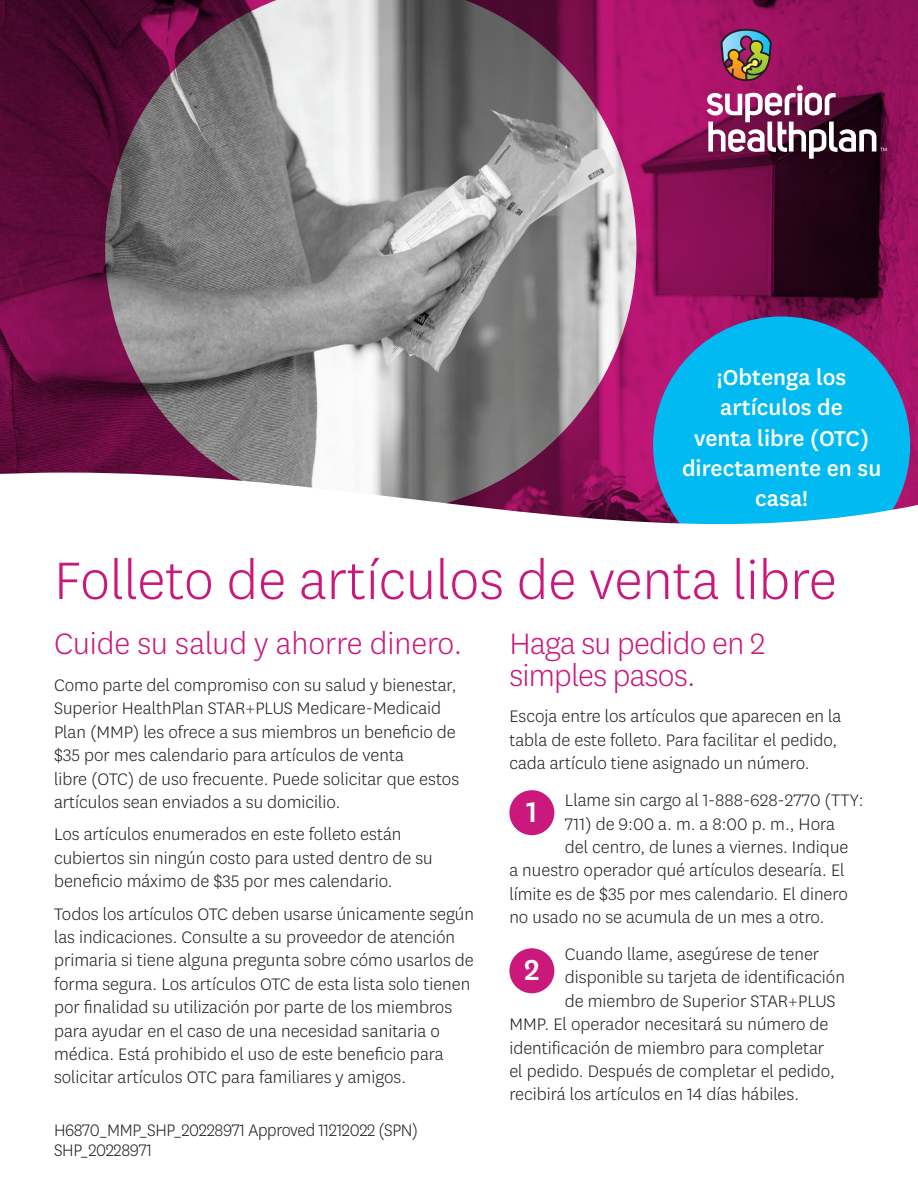
<style>
.page{position:relative;width:918px;height:1188px;background:#fff}
.page>*{position:absolute;margin:0;border:0;box-sizing:border-box;transform-origin:0 0}
.t1{font:300 61.5px "Centene Sans";color:#ca187d}
.t2{font:300 34.5px/31.5px "Centene Sans";letter-spacing:-.02em;color:#ca187d}
.t3{font:300 34.5px "Centene Sans";color:#ca187d}
.t4{font:500 33.6px "Centene Sans";color:#fff}
.t5{font:500 25.2px/30.3px "Centene Sans";color:#fff;text-align:center}
.t6{font:300 19.5px/23.4px "Centene Sans";color:#231f20}
.t7{font:300 19.5px "Centene Sans";letter-spacing:-.02em;color:#231f20;scale:.95 1}
</style>
<div class="page">
<svg style="left:0;top:0;width:918px;height:473px;background:#875973"></svg>
<svg style="left:707px;top:29px;width:180px;height:130px;background:#8c3d68"></svg>
<div style="left:653px;top:316px;width:257px;height:258px;background:#00baf1;border-radius:50%"></div>
<svg style="left:0;top:473px;width:918px;height:101px"></svg>
<div style="left:509px;top:790px;width:45px;height:45px;background:#ca187d;border-radius:50%"></div>
<div style="left:509px;top:948px;width:45px;height:45px;background:#ca187d;border-radius:50%"></div>
<p class="t5" style="left:682px;top:361px;width:201px">¡Obtenga los artículos de<br>venta libre (OTC) directamente en su casa!</p>
<h1 class="t1" style="left:54px;top:542px;width:784px">Folleto de artículos de venta libre</h1>
<h2 class="t3" style="left:54px;top:622px;width:410px">Cuide su salud y ahorre dinero.</h2>
<p class="t6" style="left:54px;top:673px;width:407px">Como parte del compromiso con su salud y bienestar, Superior HealthPlan STAR+PLUS Medicare-Medicaid Plan (MMP) les ofrece a sus miembros un beneficio de $35 por mes calendario para artículos de venta<br>libre (OTC) de uso frecuente. Puede solicitar que estos artículos sean enviados a su domicilio.</p>
<p class="t6" style="left:54px;top:822px;width:380px">Los artículos enumerados en este folleto están cubiertos sin ningún costo para usted dentro de su beneficio máximo de $35 por mes calendario.</p>
<p class="t6" style="left:54px;top:901px;width:422px">Todos los artículos OTC deben usarse únicamente según las indicaciones. Consulte a su proveedor de atención primaria si tiene alguna pregunta sobre cómo usarlos de forma segura. Los artículos OTC de esta lista solo tienen por finalidad su utilización por parte de los miembros para ayudar en el caso de una necesidad sanitaria o médica. Está prohibido el uso de este beneficio para solicitar artículos OTC para familiares y amigos.</p>
<h2 class="t2" style="left:509px;top:627px;width:257px">Haga su pedido en 2 simples pasos.</h2>
<p class="t6" style="left:509px;top:704px;width:334px">Escoja entre los artículos que aparecen en la tabla de este folleto. Para facilitar el pedido, cada artículo tiene asignado un número.</p>
<p class="t4" style="left:526px;top:788px;width:13px">1</p>
<p class="t6" style="left:565px;top:788px;width:300px">Llame sin cargo al 1-888-628-2770 (TTY:</p>
<p class="t6" style="left:565px;top:811px;width:272px">711) de 9:00 a. m. a 8:00 p. m., Hora</p>
<p class="t6" style="left:565px;top:835px;width:285px">del centro, de lunes a viernes. Indique</p>
<p class="t6" style="left:509px;top:858px;width:337px">a nuestro operador qué artículos desearía. El</p>
<p class="t6" style="left:509px;top:882px;width:340px">límite es de $35 por mes calendario. El dinero</p>
<p class="t6" style="left:509px;top:905px;width:317px">no usado no se acumula de un mes a otro.</p>
<p class="t4" style="left:524px;top:947px;width:17px">2</p>
<p class="t6" style="left:565px;top:942px;width:256px">Cuando llame, asegúrese de tener</p>
<p class="t6" style="left:565px;top:965px;width:282px">disponible su tarjeta de identificación</p>
<p class="t6" style="left:565px;top:989px;width:272px">de miembro de Superior STAR+PLUS</p>
<p class="t6" style="left:509px;top:1012px;width:321px">MMP. El operador necesitará su número de</p>
<p class="t6" style="left:509px;top:1035px;width:316px">identificación de miembro para completar</p>
<p class="t6" style="left:509px;top:1059px;width:327px">el pedido. Después de completar el pedido,</p>
<p class="t6" style="left:509px;top:1082px;width:291px">recibirá los artículos en 14 días hábiles.</p>
<p class="t7" style="left:54px;top:1118px;width:385px">H6870_MMP_SHP_20228971 Approved 11212022 (SPN)</p>
<p class="t7" style="left:54px;top:1137px;width:105px">SHP_20228971</p>
</div>
